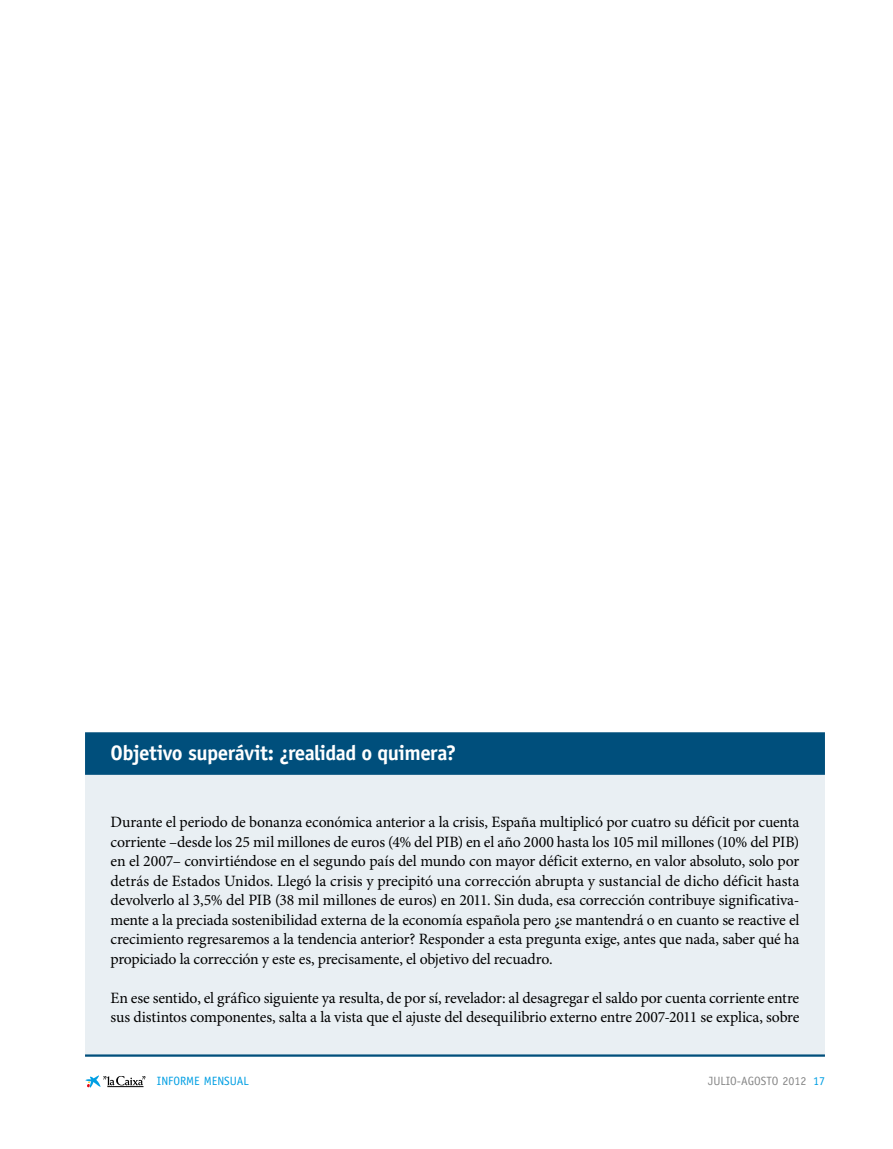
<style>
.page{position:relative;width:893px;height:1149px;background:#fff}
.page>*{position:absolute;margin:0;border:0;box-sizing:border-box;transform-origin:0 0}
.t1{font:700 21px "Officina Sans Std";letter-spacing:-.025em;color:#fff}
.t2{font:15.75px/19.5px "Minion Pro";letter-spacing:-.015em;color:#000;text-align:justify}
.t3{font:12px "Officina Sans Std";color:#878787}
.t4{font:12px "Officina Sans Std";color:#009fe3}
.s1{color:#009fe3}
</style>
<div class="page">
<svg style="left:85px;top:1075px;width:60px;height:12px"></svg>
<div style="left:85px;top:742px;width:740px;height:314px;background:#e9eff3"></div>
<div style="left:85px;top:732px;width:740px;height:42px;background:#004f7c"></div>
<hr style="left:85px;top:1054px;width:740px;height:2px;background:#004f7c">
<h1 class="t1" style="left:111px;top:739px;width:347px">Objetivo superávit: ¿realidad o quimera?</h1>
<p class="t2" style="left:111px;top:812px;width:690px">Durante el periodo de bonanza económica anterior a la crisis, España multiplicó por cuatro su déficit por cuenta corriente –desde los 25 mil millones de euros (4% del PIB) en el año 2000 hasta los 105 mil millones (10% del PIB) en el 2007– convirtiéndose en el segundo país del mundo con mayor déficit externo, en valor absoluto, solo por detrás de Estados Unidos. Llegó la crisis y precipitó una corrección abrupta y sustancial de dicho déficit hasta devolverlo al 3,5% del PIB (38 mil millones de euros) en 2011. Sin duda, esa corrección contribuye significativa&shy;mente a la preciada sostenibilidad externa de la economía española pero ¿se mantendrá o en cuanto se reactive el crecimiento regresaremos a la tendencia anterior? Responder a esta pregunta exige, antes que nada, saber qué ha propiciado la corrección y este es, precisamente, el objetivo del recuadro.</p>
<p class="t2" style="left:111px;top:988px;width:690px">En ese sentido, el gráfico siguiente ya resulta, de por sí, revelador: al desagregar el saldo por cuenta corriente entre sus distintos componentes, salta a la vista que el ajuste del desequilibrio externo entre 2007-2011 se explica, sobre</p>
<p class="t4" style="left:157px;top:1073px;width:93px">INFORME MENSUAL</p>
<p class="t3" style="left:708px;top:1073px;width:118px">JULIO-AGOSTO 2012 <span class="s1">17</span></p>
</div>
